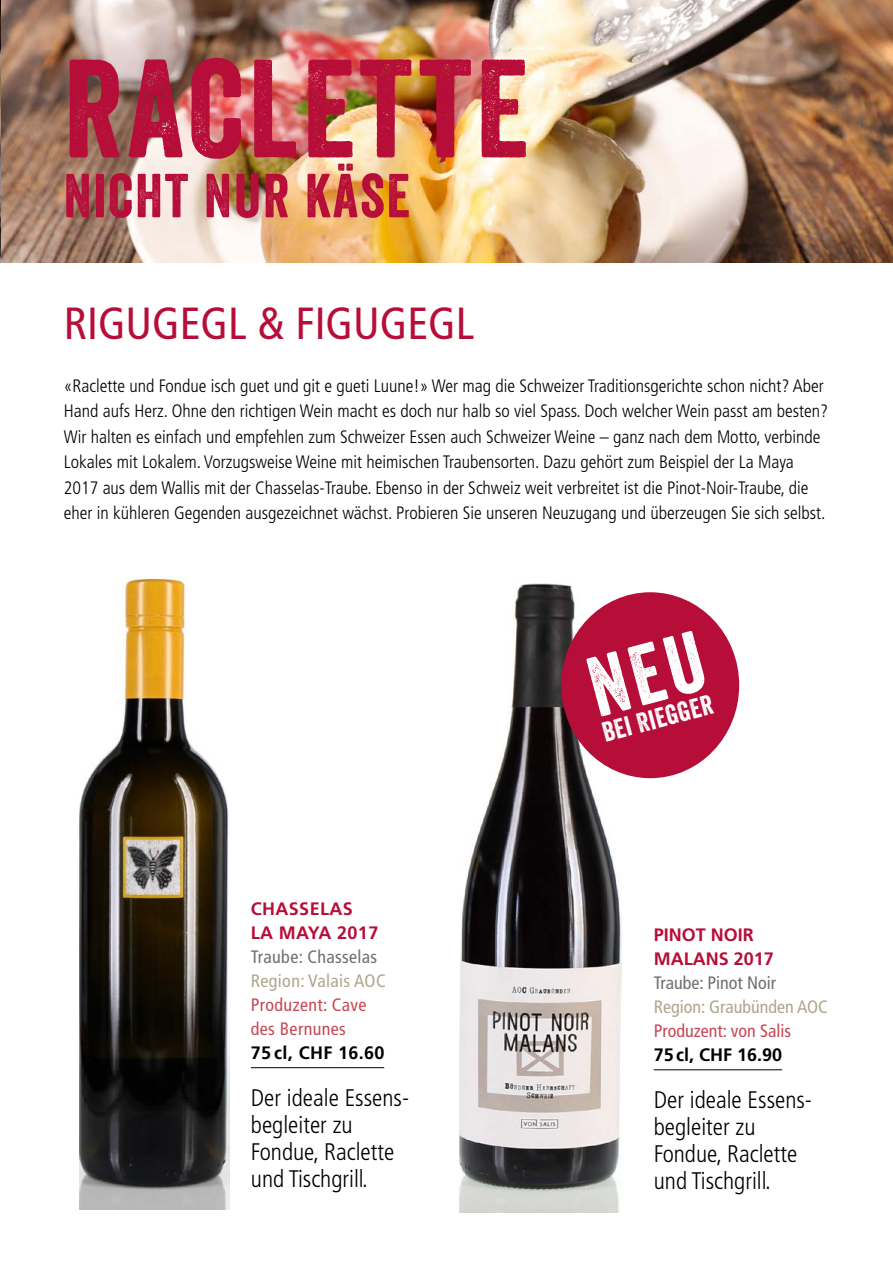
<style>
.page{position:relative;width:893px;height:1263px;background:#fff}
.page>*{position:absolute;margin:0;border:0;box-sizing:border-box;transform-origin:0 0}
.t1{font:135px "Veneer";letter-spacing:.03em;color:#b70e39}
.t2{font:60px "Veneer";letter-spacing:.03em;color:#b70e39}
.t3{font:condensed 45px "Frutiger LT Pro";color:#b70e39}
.t4{font:27px "Veneer";color:#fff}
.t5{font:300 condensed 24px/27px "Frutiger LT Pro";color:#000}
.t6{font:300 condensed 18px/25.5px "Frutiger LT Pro";color:#000}
.t7{font:condensed 18px/24px "Frutiger LT Pro";letter-spacing:.02em;color:#c54855}
.t8{font:condensed 18px "Frutiger LT Pro";color:#b0a58d}
.t9{font:700 18px/24px "Frutiger LT Pro";letter-spacing:.02em;color:#b70e39}
.t10{font:700 18px/24px "Frutiger LT Pro";color:#b70e39}
.t11{font:condensed 18px "Frutiger LT Pro";color:#c54855}
.t12{font:condensed 18px "Frutiger LT Pro";letter-spacing:.02em;color:#706f6f}
.t13{font:condensed 18px "Frutiger LT Pro";letter-spacing:.02em;color:#b0a58d}
.t14{font:condensed 18px "Frutiger LT Pro";color:#706f6f}
.t15{font:700 18px "Frutiger LT Pro";letter-spacing:.02em;color:#000}
.t16{font:700 18px "Frutiger LT Pro";color:#000}
</style>
<div class="page">
<img style="left:0;top:0;width:893px;height:263px">
<img style="left:79px;top:576px;width:151px;height:633px">
<hr style="left:251px;top:1067px;width:133px;height:1px;background:#000">
<img style="left:459px;top:583px;width:163px;height:629px">
<hr style="left:654px;top:1069px;width:128px;height:1px;background:#000">
<div style="left:562px;top:593px;width:176px;height:184px;background:#b70e39;border-radius:50%"></div>
<h1 class="t1" style="left:64px;top:26px;width:467px">RACLETTE</h1>
<h2 class="t2" style="left:64px;top:159px;width:348px">NICHT NUR KÄSE</h2>
<h3 class="t3" style="left:64px;top:297px;width:412px">RIGUGEGL &amp; FIGUGEGL</h3>
<p class="t6" style="left:64px;top:373px;width:766px">«Raclette und Fondue isch guet und git e gueti Luune!» Wer mag die Schweizer Traditionsgerichte schon nicht? Aber Hand aufs Herz. Ohne den richtigen Wein macht es doch nur halb so viel Spass. Doch welcher Wein passt am besten?<br>Wir halten es einfach und empfehlen zum Schweizer Essen auch Schweizer Weine – ganz nach dem Motto, verbinde Lokales mit Lokalem. Vorzugsweise Weine mit heimischen Traubensorten. Dazu gehört zum Beispiel der La Maya 2017 aus dem Wallis mit der Chasselas-Traube. Ebenso in der Schweiz weit verbreitet ist die Pinot-Noir-Traube, die eher in kühleren Gegenden ausgezeichnet wächst. Probieren Sie unseren Neuzugang und überzeugen Sie sich selbst.</p>
<p class="t9" style="left:251px;top:897px;width:129px">CHASSELAS<br>LA MAYA 2017</p>
<p class="t12" style="left:251px;top:946px;width:128px">Traube: Chasselas</p>
<p class="t13" style="left:251px;top:970px;width:136px">Region: Valais AOC</p>
<p class="t7" style="left:251px;top:993px;width:117px">Produzent: Cave des Bernunes</p>
<p class="t15" style="left:251px;top:1042px;width:135px">75 cl, CHF 16.60</p>
<h3 class="t5" style="left:251px;top:1084px;width:160px">Der ideale Essens&shy;begleiter zu<br>Fondue, Raclette und Tischgrill.</h3>
<h3 class="t4" style="left:599px;top:717px;width:115px;rotate:-15deg">BEI RIEGGER</h3>
<p class="t10" style="left:654px;top:923px;width:122px">PINOT NOIR<br>MALANS 2017</p>
<p class="t14" style="left:654px;top:972px;width:124px">Traube: Pinot Noir</p>
<p class="t8" style="left:654px;top:996px;width:176px">Region: Graubünden AOC</p>
<p class="t11" style="left:654px;top:1020px;width:139px">Produzent: von Salis</p>
<p class="t16" style="left:654px;top:1044px;width:130px">75cl, CHF 16.90</p>
<h3 class="t5" style="left:654px;top:1086px;width:160px">Der ideale Essens&shy;begleiter zu<br>Fondue, Raclette und Tischgrill.</h3>
</div>
